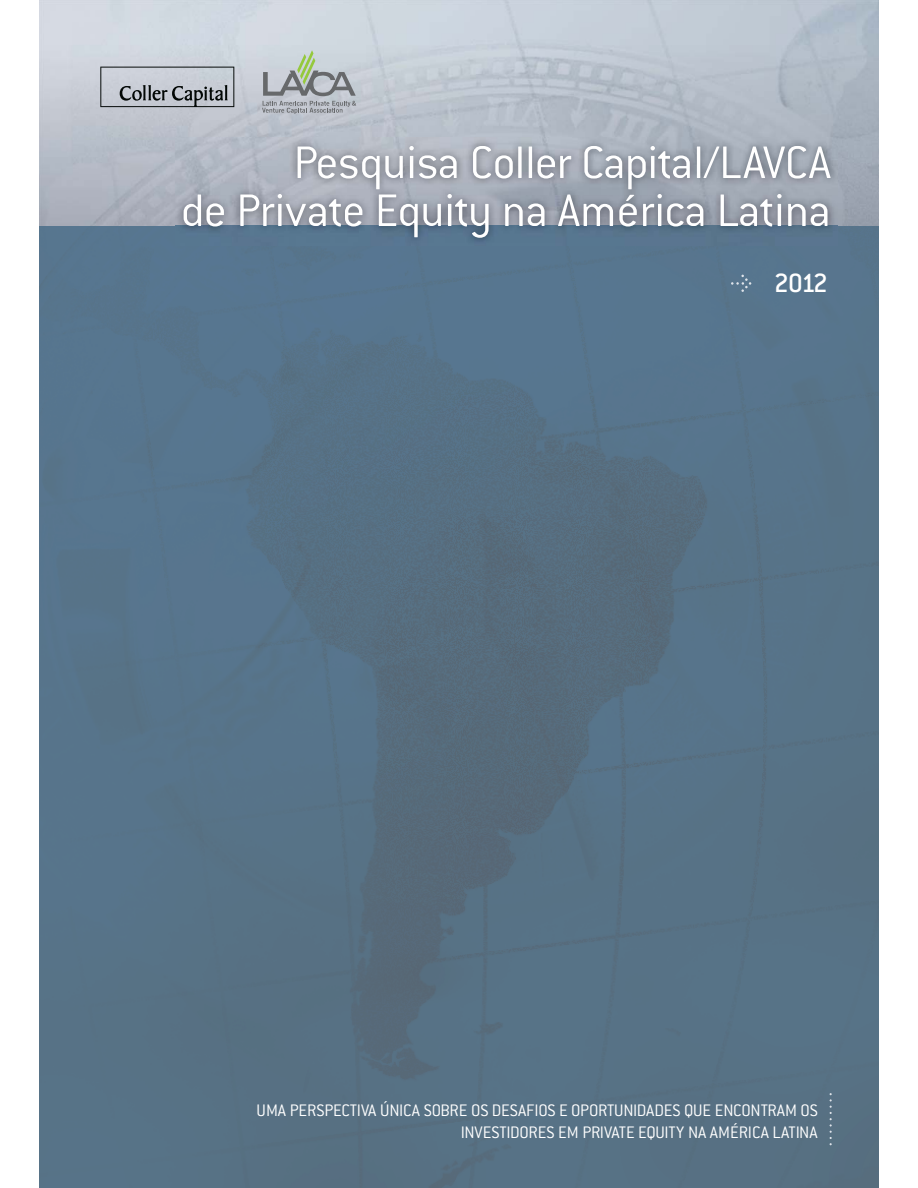
<style>
.page{position:relative;width:918px;height:1188px;background:#fff}
.page>*{position:absolute;margin:0;border:0;box-sizing:border-box;transform-origin:0 0}
.t1{font:300 50.1px/48px "Conduit ITC";letter-spacing:-.015em;color:#fff;text-align:right}
.t2{font:500 28.95px "Conduit ITC";color:#fff}
.t3{font:300 18.3px/22px "Conduit ITC";letter-spacing:-.01em;color:#fff;text-align:right}
</style>
<div class="page">
<img style="left:39px;top:226px;width:840px;height:962px">
<svg style="left:100px;top:67px;width:134px;height:40px;background:#aaafb6"></svg>
<img style="left:830px;top:1093px;width:2px;height:52px">
<img style="left:731px;top:275px;width:20px;height:17px">
<svg style="left:262px;top:50px;width:94px;height:64px;background:#b2b8ba"></svg>
<img style="left:175px;top:138px;width:663px;height:107px">
<h1 class="t1" style="left:181px;top:137px;width:652px">Pesquisa Coller Capital/LAVCA<br>de Private Equity na América Latina</h1>
<h2 class="t2" style="left:774px;top:273px;width:55px">2012</h2>
<p class="t3" style="left:257px;top:1099px;width:563px">UMA PERSPECTIVA ÚNICA SOBRE OS DESAFIOS E OPORTUNIDADES QUE ENCONTRAM OS<br>INVESTIDORES EM PRIVATE EQUITY NA AMÉRICA LATINA</p>
</div>
